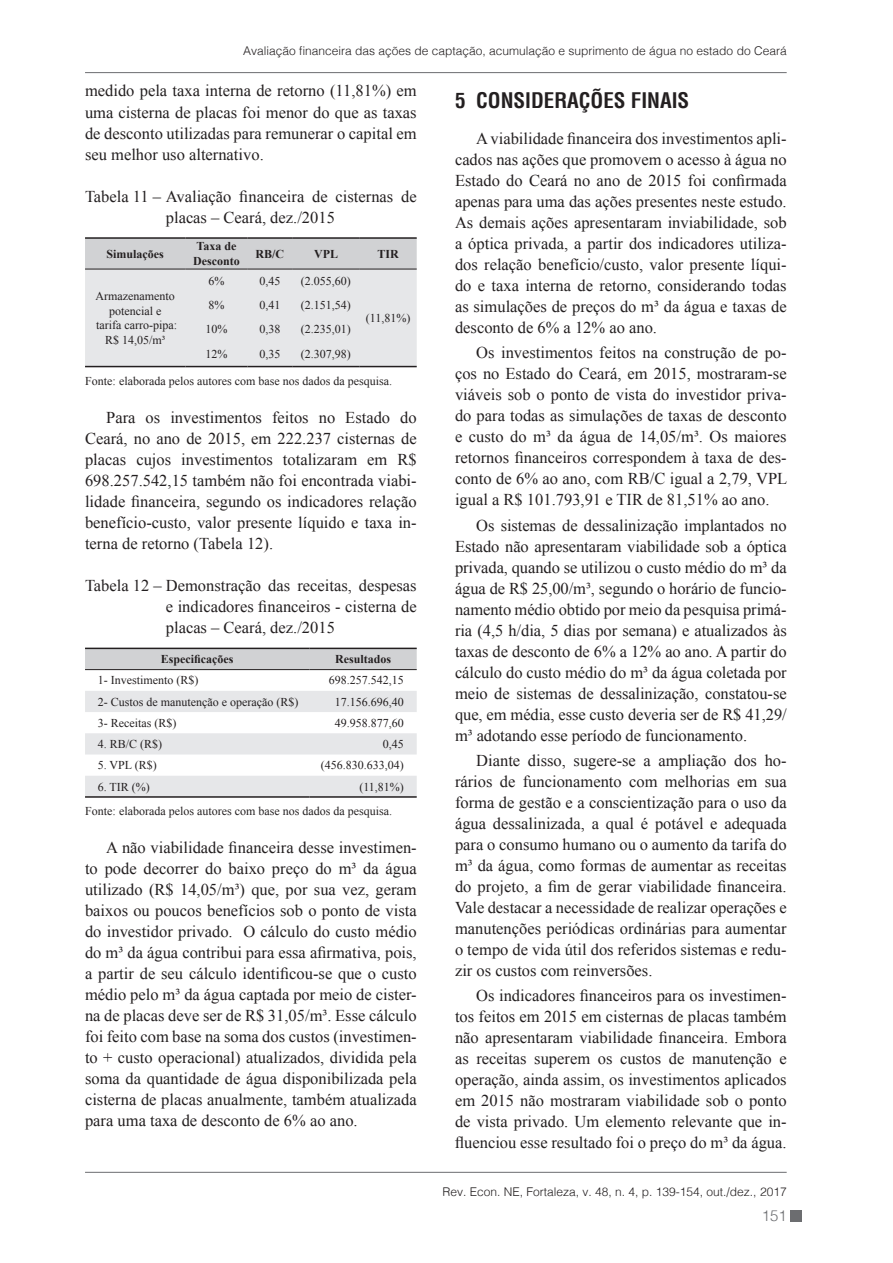
<style>
.page{position:relative;width:893px;height:1263px;background:#fff}
.page>*{position:absolute;margin:0;border:0;box-sizing:border-box;transform-origin:0 0}
.t1{font:700 condensed 21px "Helvetica";color:#231f20}
.t2{font:16.5px/21px "Times New Roman";color:#231f20;text-align:justify}
.t3{font:300 15px "Helvetica";color:#6c6d70}
.t4{font:12px/14.4px "Times New Roman";color:#231f20;text-align:center}
.t5{font:300 12px "Helvetica";color:#231f20}
.t6{font:700 12px/14.4px "Times New Roman";color:#231f20}
</style>
<div class="page">
<hr style="left:85px;top:72px;width:702px;height:1px;background:#6c6d70">
<hr style="left:85px;top:1172px;width:702px;height:1px;background:#6c6d70">
<div style="left:791px;top:1210px;width:11px;height:12px;background:#6c6d70"></div>
<svg style="left:85px;top:239px;width:332px;height:127px;background:#e0e1e3"></svg>
<hr style="left:85px;top:237px;width:100px;height:2px;background:#231f20">
<hr style="left:85px;top:366px;width:100px;height:1px;background:#231f20">
<hr style="left:360px;top:366px;width:57px;height:1px;background:#231f20">
<hr style="left:185px;top:237px;width:62px;height:2px;background:#231f20">
<hr style="left:247px;top:237px;width:45px;height:2px;background:#231f20">
<hr style="left:85px;top:269px;width:100px;height:1px;background:#231f20">
<hr style="left:185px;top:269px;width:62px;height:1px;background:#231f20">
<hr style="left:247px;top:269px;width:45px;height:1px;background:#231f20">
<hr style="left:292px;top:269px;width:68px;height:1px;background:#231f20">
<hr style="left:360px;top:269px;width:57px;height:1px;background:#231f20">
<hr style="left:292px;top:237px;width:68px;height:2px;background:#231f20">
<hr style="left:185px;top:366px;width:62px;height:1px;background:#231f20">
<hr style="left:247px;top:366px;width:45px;height:1px;background:#231f20">
<hr style="left:292px;top:366px;width:68px;height:1px;background:#231f20">
<hr style="left:360px;top:237px;width:57px;height:2px;background:#231f20">
<div style="left:85px;top:649px;width:332px;height:20px;background:#d1d2d4"></div>
<svg style="left:85px;top:691px;width:332px;height:105px"></svg>
<hr style="left:85px;top:648px;width:225px;height:1px;background:#231f20">
<hr style="left:310px;top:648px;width:107px;height:1px;background:#231f20">
<hr style="left:85px;top:669px;width:225px;height:1px;background:#231f20">
<hr style="left:310px;top:669px;width:107px;height:1px;background:#231f20">
<hr style="left:85px;top:796px;width:225px;height:2px;background:#231f20">
<hr style="left:310px;top:796px;width:107px;height:2px;background:#231f20">
<p class="t5" style="left:243px;top:40px;width:545px">Avaliação financeira das ações de captação, acumulação e suprimento de água no estado do Ceará</p>
<p class="t2" style="left:85px;top:80px;width:333px">medido pela taxa interna de retorno (11,81%) em uma cisterna de placas foi menor do que as taxas de desconto utilizadas para remunerar o capital em seu melhor uso alternativo.</p>
<p class="t2" style="left:85px;top:185px;width:333px;text-align:center">Tabela 11 – Avaliação financeira de cisternas de placas – Ceará, dez./2015</p>
<p class="t6" style="left:107px;top:246px;width:59px">Simulações</p>
<p class="t6" style="left:193px;top:239px;width:48px">Taxa de<br>Desconto</p>
<p class="t6" style="left:255px;top:246px;width:30px">RB/C</p>
<p class="t6" style="left:314px;top:246px;width:25px">VPL</p>
<p class="t6" style="left:378px;top:246px;width:23px">TIR</p>
<p class="t4" style="left:96px;top:289px;width:83px">Armazenamento potencial e<br>tarifa carro-pipa:<br>R$ 14,05/m³</p>
<p class="t4" style="left:208px;top:274px;width:17px">6%</p>
<p class="t4" style="left:259px;top:274px;width:22px">0,45</p>
<p class="t4" style="left:301px;top:274px;width:51px">(2.055,60)</p>
<p class="t4" style="left:208px;top:298px;width:17px">8%</p>
<p class="t4" style="left:259px;top:298px;width:22px">0,41</p>
<p class="t4" style="left:301px;top:298px;width:51px">(2.151,54)</p>
<p class="t4" style="left:205px;top:322px;width:23px">10%</p>
<p class="t4" style="left:259px;top:322px;width:22px">0,38</p>
<p class="t4" style="left:301px;top:322px;width:51px">(2.235,01)</p>
<p class="t4" style="left:205px;top:347px;width:23px">12%</p>
<p class="t4" style="left:259px;top:347px;width:22px">0,35</p>
<p class="t4" style="left:301px;top:347px;width:51px">(2.307,98)</p>
<p class="t4" style="left:85px;top:373px;width:308px">Fonte: elaborada pelos autores com base nos dados da pesquisa.</p>
<p class="t2" style="left:85px;top:407px;width:333px;text-indent:21px">Para os investimentos feitos no Estado do Ceará, no ano de 2015, em 222.237 cisternas de placas cujos investimentos totalizaram em R$ 698.257.542,15 também não foi encontrada viabi&shy;lidade financeira, segundo os indicadores relação benefício-custo, valor presente líquido e taxa in&shy;terna de retorno (Tabela 12).</p>
<p class="t2" style="left:166px;top:575px;width:252px;text-indent:-81px">Tabela 12 – Demonstração das receitas, despesas e indicadores financeiros - cisterna de placas – Ceará, dez./2015</p>
<p class="t6" style="left:161px;top:651px;width:74px">Especificações</p>
<p class="t6" style="left:335px;top:651px;width:58px">Resultados</p>
<p class="t4" style="left:98px;top:673px;width:102px">1- Investimento (R$)</p>
<p class="t4" style="left:329px;top:673px;width:76px">698.257.542,15</p>
<p class="t4" style="left:98px;top:694px;width:202px">2- Custos de manutenção e operação (R$)</p>
<p class="t4" style="left:335px;top:694px;width:70px">17.156.696,40</p>
<p class="t4" style="left:98px;top:715px;width:80px">3- Receitas (R$)</p>
<p class="t4" style="left:335px;top:715px;width:70px">49.958.877,60</p>
<p class="t4" style="left:98px;top:737px;width:66px">4. RB/C (R$)</p>
<p class="t4" style="left:383px;top:737px;width:22px">0,45</p>
<p class="t4" style="left:98px;top:758px;width:61px">5. VPL (R$)</p>
<p class="t4" style="left:321px;top:758px;width:84px">(456.830.633,04)</p>
<p class="t4" style="left:98px;top:779px;width:54px">6. TIR (%)</p>
<p class="t4" style="left:366px;top:311px;width:46px">(11,81%)</p>
<p class="t4" style="left:85px;top:774px;width:320px;line-height:24.8px;text-align:left;text-indent:274px">(11,81%)<br>Fonte: elaborada pelos autores com base nos dados da pesquisa.</p>
<p class="t2" style="left:85px;top:837px;width:333px;text-indent:21px">A não viabilidade financeira desse investimen&shy;to pode decorrer do baixo preço do m³ da água utilizado (R$ 14,05/m³) que, por sua vez, geram baixos ou poucos benefícios sob o ponto de vista do investidor privado. O cálculo do custo médio do m³ da água contribui para essa afirmativa, pois, a partir de seu cálculo identificou-se que o custo médio pelo m³ da água captada por meio de cister&shy;na de placas deve ser de R$ 31,05/m³. Esse cálculo foi feito com base na soma dos custos (investimen&shy;to + custo operacional) atualizados, dividida pela soma da quantidade de água disponibilizada pela cisterna de placas anualmente, também atualizada para uma taxa de desconto de 6% ao ano.</p>
<p class="t1" style="left:455px;top:87px;width:236px">5 CONSIDERAÇÕES FINAIS</p>
<p class="t2" style="left:455px;top:128px;width:333px;text-indent:21px">A viabilidade financeira dos investimentos apli&shy;cados nas ações que promovem o acesso à água no Estado do Ceará no ano de 2015 foi confirmada apenas para uma das ações presentes neste estudo.<br>As demais ações apresentaram inviabilidade, sob a óptica privada, a partir dos indicadores utiliza&shy;dos relação benefício/custo, valor presente líqui&shy;do e taxa interna de retorno, considerando todas as simulações de preços do m³ da água e taxas de desconto de 6% a 12% ao ano.</p>
<p class="t2" style="left:455px;top:342px;width:334px;text-indent:21px">Os investimentos feitos na construção de po&shy;ços no Estado do Ceará, em 2015, mostraram-se viáveis sob o ponto de vista do investidor priva&shy;do para todas as simulações de taxas de desconto e custo do m³ da água de 14,05/m³. Os maiores retornos financeiros correspondem à taxa de des&shy;conto de 6% ao ano, com RB/C igual a 2,79, VPL igual a R$ 101.793,91 e TIR de 81,51% ao ano.</p>
<p class="t2" style="left:455px;top:514px;width:333px;text-indent:21px">Os sistemas de dessalinização implantados no Estado não apresentaram viabilidade sob a óptica privada, quando se utilizou o custo médio do m³ da água de R$ 25,00/m³, segundo o horário de funcio&shy;namento médio obtido por meio da pesquisa primá&shy;ria (4,5 h/dia, 5 dias por semana) e atualizados às taxas de desconto de 6% a 12% ao ano. A partir do cálculo do custo médio do m³ da água coletada por meio de sistemas de dessalinização, constatou-se que, em média, esse custo deveria ser de R$ 41,29/ m³ adotando esse período de funcionamento.</p>
<p class="t2" style="left:455px;top:749px;width:333px;text-indent:21px">Diante disso, sugere-se a ampliação dos ho&shy;rários de funcionamento com melhorias em sua forma de gestão e a conscientização para o uso da água dessalinizada, a qual é potável e adequada para o consumo humano ou o aumento da tarifa do m³ da água, como formas de aumentar as receitas do projeto, a fim de gerar viabilidade financeira.<br>Vale destacar a necessidade de realizar operações e manutenções periódicas ordinárias para aumentar o tempo de vida útil dos referidos sistemas e redu&shy;zir os custos com reinversões.</p>
<p class="t2" style="left:455px;top:985px;width:333px;text-indent:21px">Os indicadores financeiros para os investimen&shy;tos feitos em 2015 em cisternas de placas também não apresentaram viabilidade financeira. Embora as receitas superem os custos de manutenção e operação, ainda assim, os investimentos aplicados em 2015 não mostraram viabilidade sob o ponto de vista privado. Um elemento relevante que in&shy;fluenciou esse resultado foi o preço do m³ da água.</p>
<p class="t5" style="left:442px;top:1182px;width:346px">Rev. Econ. NE, Fortaleza, v. 48, n. 4, p. 139-154, out./dez., 2017</p>
<p class="t3" style="left:762px;top:1202px;width:27px">151</p>
</div>
